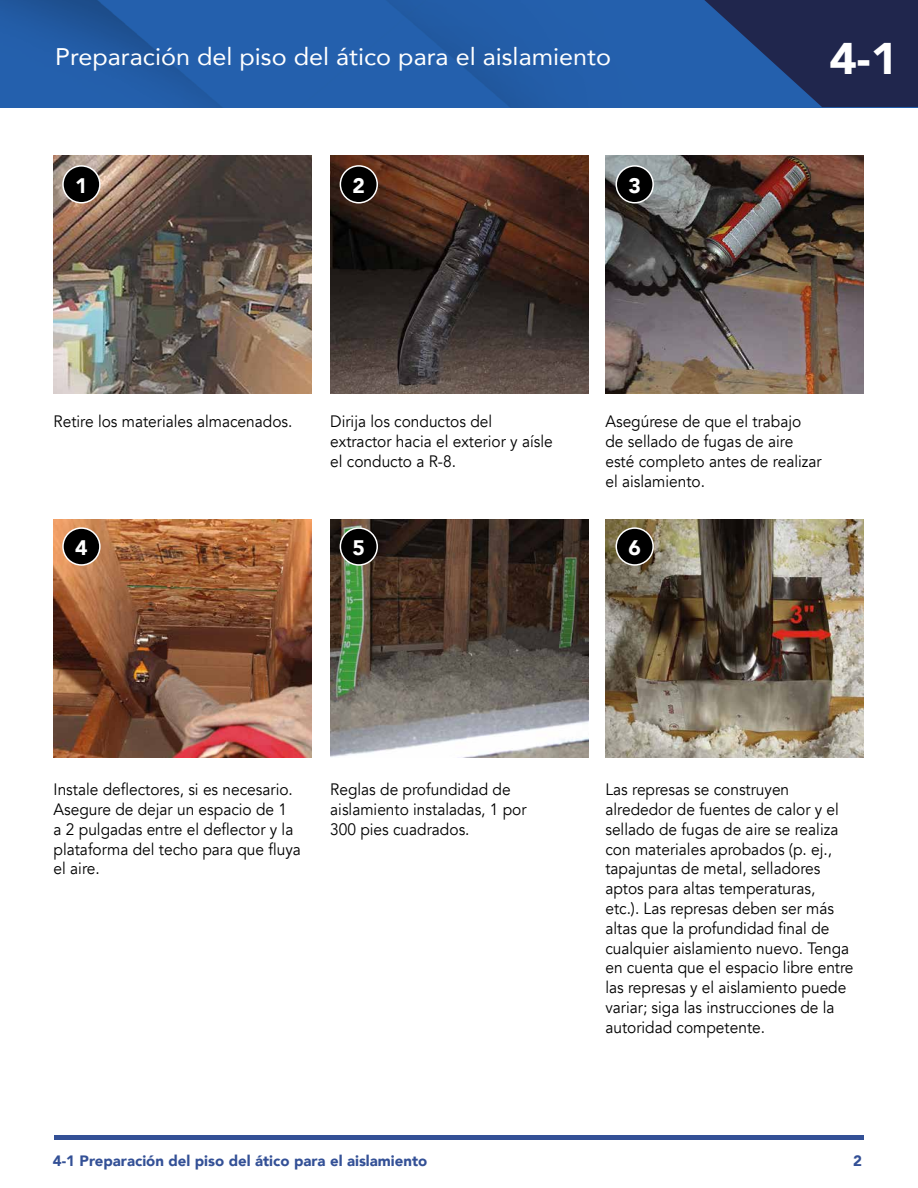
<style>
.page{position:relative;width:918px;height:1188px;background:#fff}
.page>*{position:absolute;margin:0;border:0;box-sizing:border-box;transform-origin:0 0}
.t1{font:900 44.25px "Avenir";color:#fff;scale:1.05 1}
.t2{font:24px "Avenir";color:#fff;scale:1.05 1}
.t3{font:900 21px "Avenir";color:#fff}
.t4{font:16.5px/19.8px "Avenir";color:#000;scale:.94 1}
.t5{font:900 15px "Avenir";color:#335096}
</style>
<div class="page">
<hr style="left:54px;top:1135px;width:810px;height:4px;background:#335096">
<img style="left:0;top:0;width:918px;height:108px">
<svg style="left:704px;top:0;width:214px;height:107px"></svg>
<img style="left:54px;top:156px;width:258px;height:237px">
<img style="left:330px;top:156px;width:258px;height:237px">
<img style="left:605px;top:156px;width:259px;height:237px">
<img style="left:54px;top:520px;width:258px;height:237px">
<img style="left:330px;top:520px;width:258px;height:237px">
<img style="left:605px;top:520px;width:259px;height:237px">
<div style="left:340px;top:166px;width:37px;height:37px;background:#000;border-radius:50%"></div>
<div style="left:340px;top:165px;width:38px;height:39px;border:2px solid #fff;border-radius:50%"></div>
<div style="left:63px;top:166px;width:37px;height:37px;background:#000;border-radius:50%"></div>
<div style="left:62px;top:165px;width:39px;height:39px;border:2px solid #fff;border-radius:50%"></div>
<div style="left:63px;top:528px;width:37px;height:37px;background:#000;border-radius:50%"></div>
<div style="left:62px;top:527px;width:39px;height:39px;border:2px solid #fff;border-radius:50%"></div>
<div style="left:616px;top:166px;width:37px;height:37px;background:#000;border-radius:50%"></div>
<div style="left:616px;top:165px;width:38px;height:39px;border:2px solid #fff;border-radius:50%"></div>
<div style="left:616px;top:528px;width:37px;height:37px;background:#000;border-radius:50%"></div>
<div style="left:616px;top:527px;width:38px;height:39px;border:2px solid #fff;border-radius:50%"></div>
<div style="left:340px;top:528px;width:37px;height:37px;background:#000;border-radius:50%"></div>
<div style="left:340px;top:527px;width:38px;height:39px;border:2px solid #fff;border-radius:50%"></div>
<h2 class="t2" style="left:55px;top:37px;width:531px">Preparación del piso del ático para el aislamiento</h2>
<h1 class="t1" style="left:829px;top:21px;width:67px">4-1</h1>
<p class="t3" style="left:75px;top:167px;width:14px">1</p>
<p class="t3" style="left:353px;top:167px;width:14px">2</p>
<p class="t3" style="left:628px;top:167px;width:14px">3</p>
<p class="t4" style="left:54px;top:412px;width:256px">Retire los materiales almacenados.</p>
<p class="t4" style="left:330px;top:412px;width:238px">Dirija los conductos del extractor hacia el exterior y aísle el conducto a R-8.</p>
<p class="t4" style="left:605px;top:412px;width:232px">Asegúrese de que el trabajo de sellado de fugas de aire esté completo antes de realizar el aislamiento.</p>
<p class="t3" style="left:75px;top:530px;width:14px">4</p>
<p class="t3" style="left:353px;top:530px;width:14px">5</p>
<p class="t3" style="left:628px;top:530px;width:14px">6</p>
<p class="t4" style="left:54px;top:780px;width:265px">Instale deflectores, si es necesario.<br>Asegure de dejar un espacio de 1<br>a 2 pulgadas entre el deflector y la plataforma del techo para que fluya el aire.</p>
<p class="t4" style="left:330px;top:780px;width:210px">Reglas de profundidad de aislamiento instaladas, 1 por<br>300 pies cuadrados.</p>
<p class="t4" style="left:605px;top:780px;width:266px">Las represas se construyen alrededor de fuentes de calor y el sellado de fugas de aire se realiza con materiales aprobados (p. ej., tapajuntas de metal, selladores aptos para altas temperaturas,<br>etc.). Las represas deben ser más altas que la profundidad final de cualquier aislamiento nuevo. Tenga en cuenta que el espacio libre entre las represas y el aislamiento puede variar; siga las instrucciones de la autoridad competente.</p>
<p class="t5" style="left:53px;top:1148px;width:376px">4-1 Preparación del piso del ático para el aislamiento</p>
<p class="t5" style="left:853px;top:1148px;width:10px">2</p>
</div>
